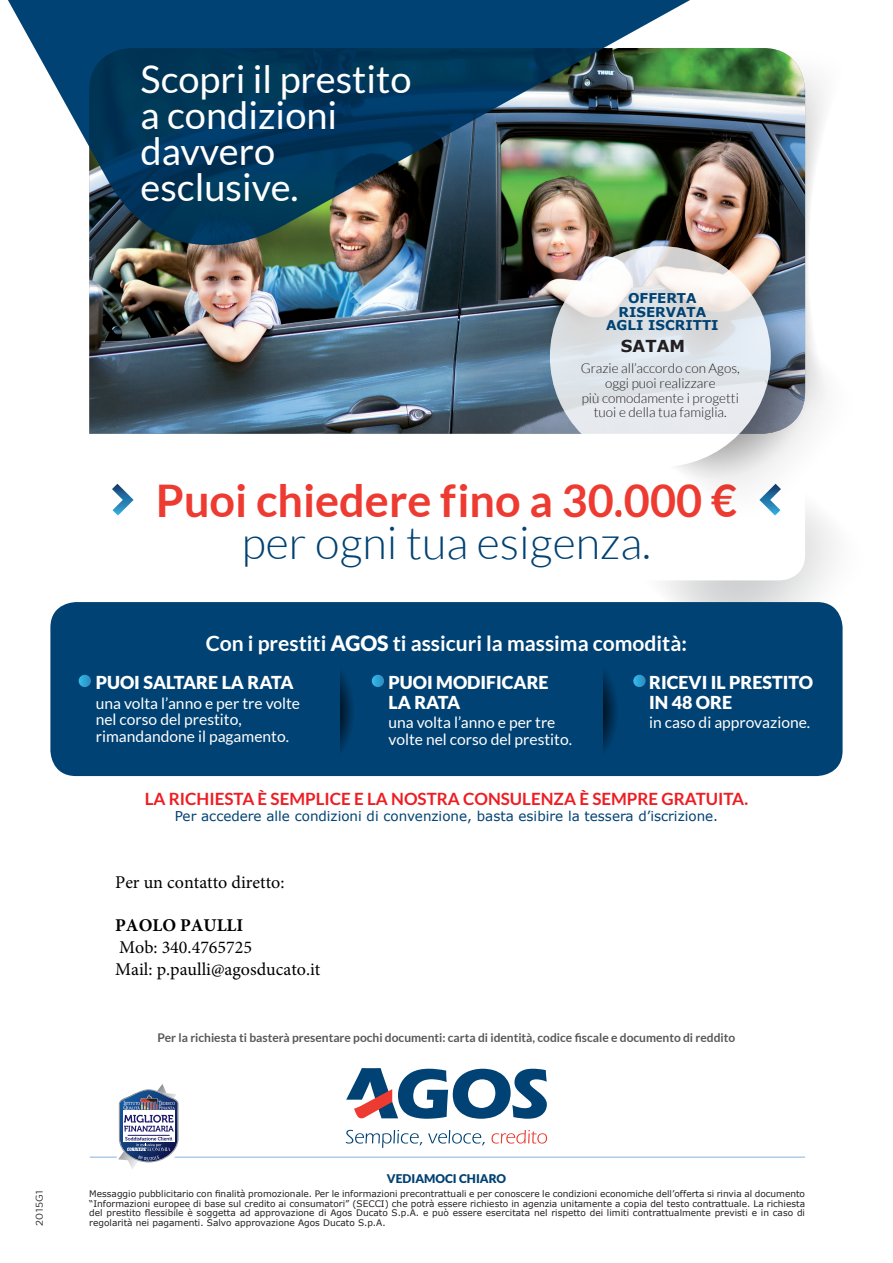
<style>
.page{position:relative;width:893px;height:1263px;background:#fff}
.page>*{position:absolute;margin:0;border:0;box-sizing:border-box;transform-origin:0 0}
.t1{font:700 45px "Lato";color:#ee3b32}
.t2{font:300 45px "Lato";color:#004273}
.t3{font:37.95px/36px "Lato";color:#fff}
.t4{font:700 21.15px "Lato";color:#fff}
.t5{font:18px/21.5px "Minion Pro";color:#000}
.t6{font:700 18px "Minion Pro";color:#000}
.t7{font:900 17.85px/19.5px "Lato";color:#fff}
.t8{font:700 16.95px "Lato";color:#ee1d23}
.t9{font:700 16.5px "Verdana";color:#231f20}
.t10{font:15.6px/16.5px "Lato";color:#fff}
.t11{font:300 13.5px/14.7px "Lato";color:#231f20;text-align:center}
.t12{font:13.5px "Verdana";color:#004273}
.t13{font:700 13.5px/13.6px "Verdana";color:#004273;text-align:center}
.t14{font:700 12px "Lato";color:#57585a}
.t15{font:900 12px "Lato";color:#004273}
.t16{font:9.75px "Gotham";letter-spacing:.05em;color:#231f20}
.t17{font:9px/9.8px "Verdana";color:#231f20;text-align:justify}
.s1{font-weight:900}
</style>
<div class="page">
<hr style="left:90px;top:1156px;width:715px;height:2px;background:#b0ccea">
<svg style="left:346px;top:1068px;width:201px;height:51px"></svg>
<svg style="left:346px;top:1130px;width:76px;height:18px"></svg>
<svg style="left:428px;top:1130px;width:57px;height:15px"></svg>
<svg style="left:491px;top:1130px;width:56px;height:13px"></svg>
<svg style="left:113px;top:1084px;width:70px;height:85px"></svg>
<svg style="left:663px;top:535px;width:177px;height:80px"></svg>
<div style="left:90px;top:434px;width:715px;height:146px;background:#fff;border-radius:26px"></div>
<svg style="left:112px;top:484px;width:22px;height:31px"></svg>
<img style="left:89px;top:289px;width:461px;height:145px">
<svg style="left:710px;top:289px;width:122px;height:246px"></svg>
<svg style="left:615px;top:285px;width:198px;height:197px;background:#a8b0ba"></svg>
<div style="left:550px;top:246px;width:221px;height:221px;background:#fff;border-radius:50%"></div>
<img style="left:550px;top:289px;width:221px;height:145px">
<div style="left:50px;top:602px;width:793px;height:174px;background:#004273;border-radius:26px"></div>
<svg style="left:298px;top:660px;width:56px;height:102px"></svg>
<div style="left:256px;top:621px;width:83px;height:141px;background:#004273"></div>
<svg style="left:561px;top:660px;width:57px;height:102px"></svg>
<div style="left:519px;top:621px;width:84px;height:141px;background:#004273"></div>
<svg style="left:79px;top:675px;width:12px;height:12px"></svg>
<svg style="left:372px;top:675px;width:12px;height:12px"></svg>
<svg style="left:633px;top:675px;width:13px;height:12px"></svg>
<img style="left:8px;top:0;width:816px;height:289px">
<img style="left:89px;top:48px;width:601px;height:241px">
<h2 class="t3" style="left:141px;top:61px;width:272px">Scopri il prestito a condizioni davvero esclusive.</h2>
<h3 class="t13" style="left:606px;top:291px;width:114px">OFFERTA<br>RISERVATA<br>AGLI ISCRITTI</h3>
<h3 class="t9" style="left:621px;top:334px;width:66px">SATAM</h3>
<h3 class="t11" style="left:581px;top:361px;width:161px">Grazie all’accordo con Agos, oggi puoi realizzare<br>più comodamente i progetti tuoi e della tua famiglia.</h3>
<h1 class="t1" style="left:156px;top:474px;width:583px">Puoi chiedere fino a 30.000 €</h1>
<h1 class="t2" style="left:242px;top:518px;width:411px">per ogni tua esigenza.</h1>
<h3 class="t4" style="left:206px;top:631px;width:483px">Con i prestiti <span class="s1">AGOS</span> ti assicuri la massima comodità:</h3>
<h3 class="t7" style="left:96px;top:672px;width:199px">PUOI SALTARE LA RATA</h3>
<h3 class="t10" style="left:96px;top:695px;width:206px">una volta l’anno e per tre volte nel corso del prestito, rimandandone il pagamento.</h3>
<h3 class="t7" style="left:389px;top:672px;width:162px">PUOI MODIFICARE<br>LA RATA</h3>
<h3 class="t10" style="left:389px;top:714px;width:185px">una volta l’anno e per tre volte nel corso del prestito.</h3>
<h3 class="t7" style="left:649px;top:672px;width:165px">RICEVI IL PRESTITO<br>IN 48 ORE</h3>
<h3 class="t10" style="left:649px;top:714px;width:163px">in caso di approvazione.</h3>
<h3 class="t8" style="left:145px;top:789px;width:605px">LA RICHIESTA È SEMPLICE E LA NOSTRA CONSULENZA È SEMPRE GRATUITA.</h3>
<h3 class="t12" style="left:175px;top:808px;width:545px">Per accedere alle condizioni di convenzione, basta esibire la tessera d’iscrizione.</h3>
<h3 class="t5" style="left:115px;top:872px;width:171px">Per un contatto diretto:</h3>
<h3 class="t6" style="left:115px;top:913px;width:130px">PAOLO PAULLI</h3>
<h3 class="t5" style="left:115px;top:937px;width:207px">Mob: 340.4765725<br>Mail: p.paulli@agosducato.it</h3>
<h3 class="t14" style="left:158px;top:1031px;width:579px">Per la richiesta ti basterà presentare pochi documenti: carta di identità, codice fiscale e documento di reddito</h3>
<p class="t16" style="left:34px;top:1226px;width:37px;rotate:-90deg">2015G1</p>
<h3 class="t15" style="left:387px;top:1171px;width:121px">VEDIAMOCI CHIARO</h3>
<p class="t17" style="left:89px;top:1188px;width:717px">Messaggio pubblicitario con finalità promozionale. Per le informazioni precontrattuali e per conoscere le condizioni economiche dell’offerta si rinvia al documento “Informazioni europee di base sul credito ai consumatori” (SECCI) che potrà essere richiesto in agenzia unitamente a copia del testo contrattuale. La richiesta del prestito flessibile è soggetta ad approvazione di Agos Ducato S.p.A. e può essere esercitata nel rispetto dei limiti contrattualmente previsti e in caso di regolarità nei pagamenti. Salvo approvazione Agos Ducato S.p.A.</p>
</div>
